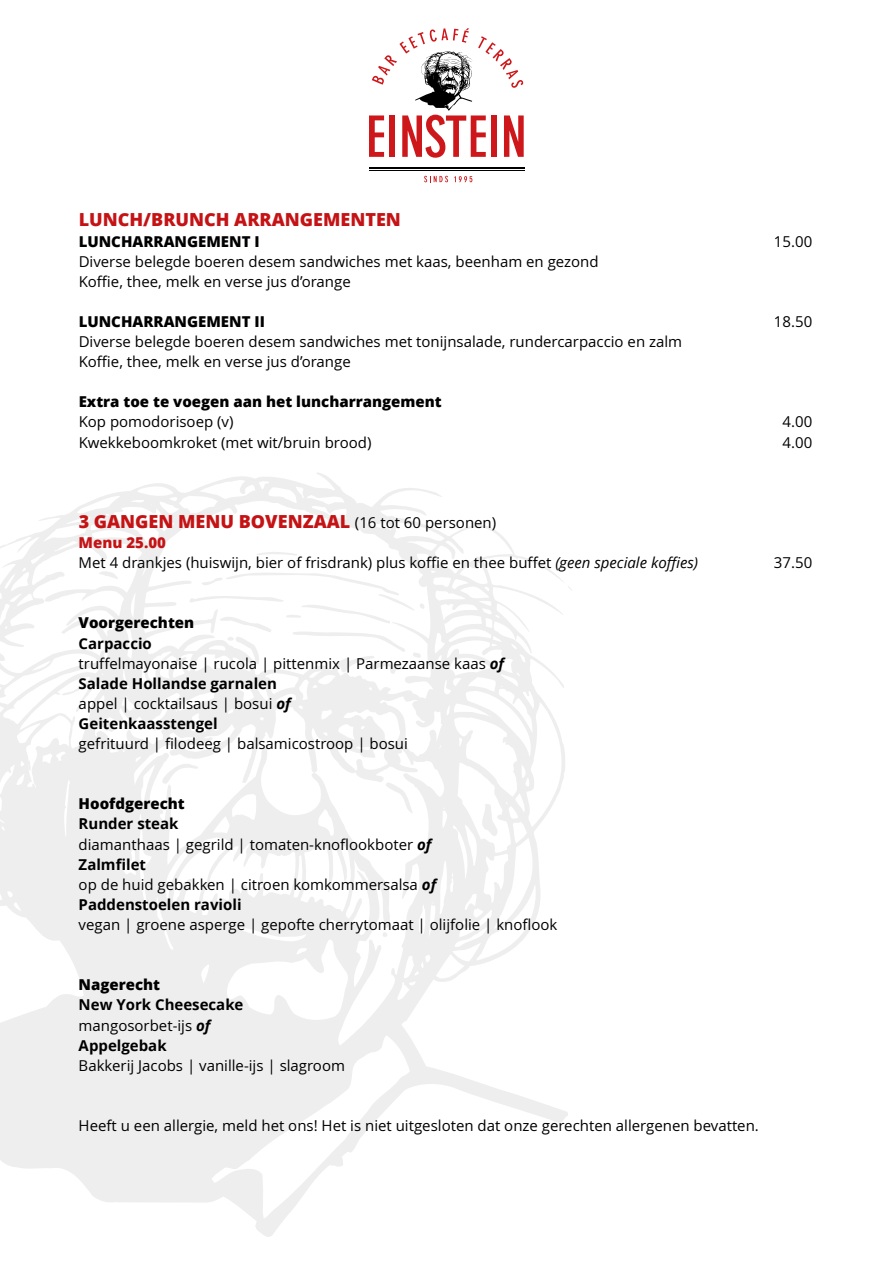
<style>
.page{position:relative;width:893px;height:1263px;background:#fff}
.page>*{position:absolute;margin:0;border:0;box-sizing:border-box;transform-origin:0 0}
.t1{font:800 18px "Open Sans";color:#c51315}
.t2{font:15px/20.1px "Open Sans";color:#000}
.t3{font:800 15px "Open Sans";color:#000}
.t4{font:700 15px/20.1px "Open Sans";color:#000}
.s1{font-weight:400;font-size:15px;color:#000}
.s2{font-weight:800;color:#c51315}
.s3{font-style:italic}
.s4{font-weight:700}
.s5{font-weight:700;font-style:italic}
.s6{font-weight:400}
</style>
<div class="page">
<svg style="left:424px;top:176px;width:24px;height:6px"></svg>
<svg style="left:454px;top:176px;width:18px;height:6px"></svg>
<hr style="left:369px;top:167px;width:155px;height:2px;background:#000">
<hr style="left:369px;top:170px;width:155px;height:1px;background:#000">
<svg style="left:369px;top:28px;width:155px;height:130px"></svg>
<svg style="left:0;top:473px;width:568px;height:764px"></svg>
<svg style="left:256px;top:552px;width:42px;height:4px"></svg>
<svg style="left:99px;top:570px;width:19px;height:9px"></svg>
<svg style="left:189px;top:568px;width:236px;height:107px"></svg>
<svg style="left:162px;top:762px;width:37px;height:22px"></svg>
<svg style="left:386px;top:782px;width:27px;height:31px"></svg>
<svg style="left:477px;top:803px;width:24px;height:34px"></svg>
<svg style="left:259px;top:873px;width:4px;height:13px"></svg>
<svg style="left:382px;top:932px;width:6px;height:5px"></svg>
<p class="t1" style="left:79px;top:206px;width:324px">LUNCH/BRUNCH ARRANGEMENTEN</p>
<p class="t3" style="left:79px;top:230px;width:182px">LUNCHARRANGEMENT I</p>
<p class="t2" style="left:774px;top:231px;width:40px">15.00</p>
<p class="t2" style="left:79px;top:251px;width:521px">Diverse belegde boeren desem sandwiches met kaas, beenham en gezond<br>Koffie, thee, melk en verse jus d’orange</p>
<p class="t3" style="left:79px;top:310px;width:188px">LUNCHARRANGEMENT II</p>
<p class="t2" style="left:774px;top:312px;width:40px">18.50</p>
<p class="t2" style="left:79px;top:332px;width:605px">Diverse belegde boeren desem sandwiches met tonijnsalade, rundercarpaccio en zalm<br>Koffie, thee, melk en verse jus d’orange</p>
<p class="t3" style="left:79px;top:390px;width:365px">Extra toe te voegen aan het luncharrangement</p>
<p class="t2" style="left:79px;top:412px;width:156px">Kop pomodorisoep (v)</p>
<p class="t2" style="left:782px;top:412px;width:31px">4.00</p>
<p class="t2" style="left:79px;top:432px;width:294px">Kwekkeboomkroket (met wit/bruin brood)</p>
<p class="t2" style="left:782px;top:432px;width:31px">4.00</p>
<p class="t1" style="left:79px;top:508px;width:419px">3 GANGEN MENU BOVENZAAL <span class="s1">(16 tot 60 personen)</span></p>
<p class="t2" style="left:79px;top:533px;width:621px"><span class="s2">Menu 25.00<br></span>Met 4 drankjes (huiswijn, bier of frisdrank) plus koffie en thee buffet <span class="s3">(geen speciale koffies)</span></p>
<p class="t2" style="left:774px;top:553px;width:40px">37.50</p>
<p class="t3" style="left:79px;top:612px;width:117px">Voorgerechten</p>
<p class="t2" style="left:79px;top:633px;width:427px"><span class="s4">Carpaccio<br></span>truffelmayonaise | rucola | pittenmix | Parmezaanse kaas <span class="s5">of<br></span><span class="s4">Salade Hollandse garnalen<br></span>appel | cocktailsaus | bosui <span class="s5">of<br></span><span class="s4">Geitenkaasstengel</span></p>
<p class="t2" style="left:79px;top:734px;width:331px">gefrituurd | filodeeg | balsamicostroop | bosui</p>
<p class="t3" style="left:79px;top:792px;width:108px">Hoofdgerecht</p>
<p class="t2" style="left:79px;top:814px;width:359px"><span class="s4">Runder steak<br></span>diamanthaas | gegrild | tomaten-knoflookboter <span class="s5">of<br></span><span class="s4">Zalmfilet<br></span>op de huid gebakken | citroen komkommersalsa <span class="s5">of<br></span><span class="s4">Paddenstoelen ravioli</span></p>
<p class="t2" style="left:79px;top:915px;width:480px">vegan | groene asperge | gepofte cherrytomaat | olijfolie | knoflook</p>
<p class="t3" style="left:79px;top:973px;width:83px">Nagerecht</p>
<p class="t4" style="left:79px;top:994px;width:166px">New York Cheesecake <span class="s6">mangosorbet-ijs</span> <span class="s3">of<br></span>Appelgebak</p>
<p class="t2" style="left:79px;top:1055px;width:268px">Bakkerij Jacobs | vanille-ijs | slagroom</p>
<p class="t2" style="left:79px;top:1116px;width:682px">Heeft u een allergie, meld het ons! Het is niet uitgesloten dat onze gerechten allergenen bevatten.</p>
</div>
